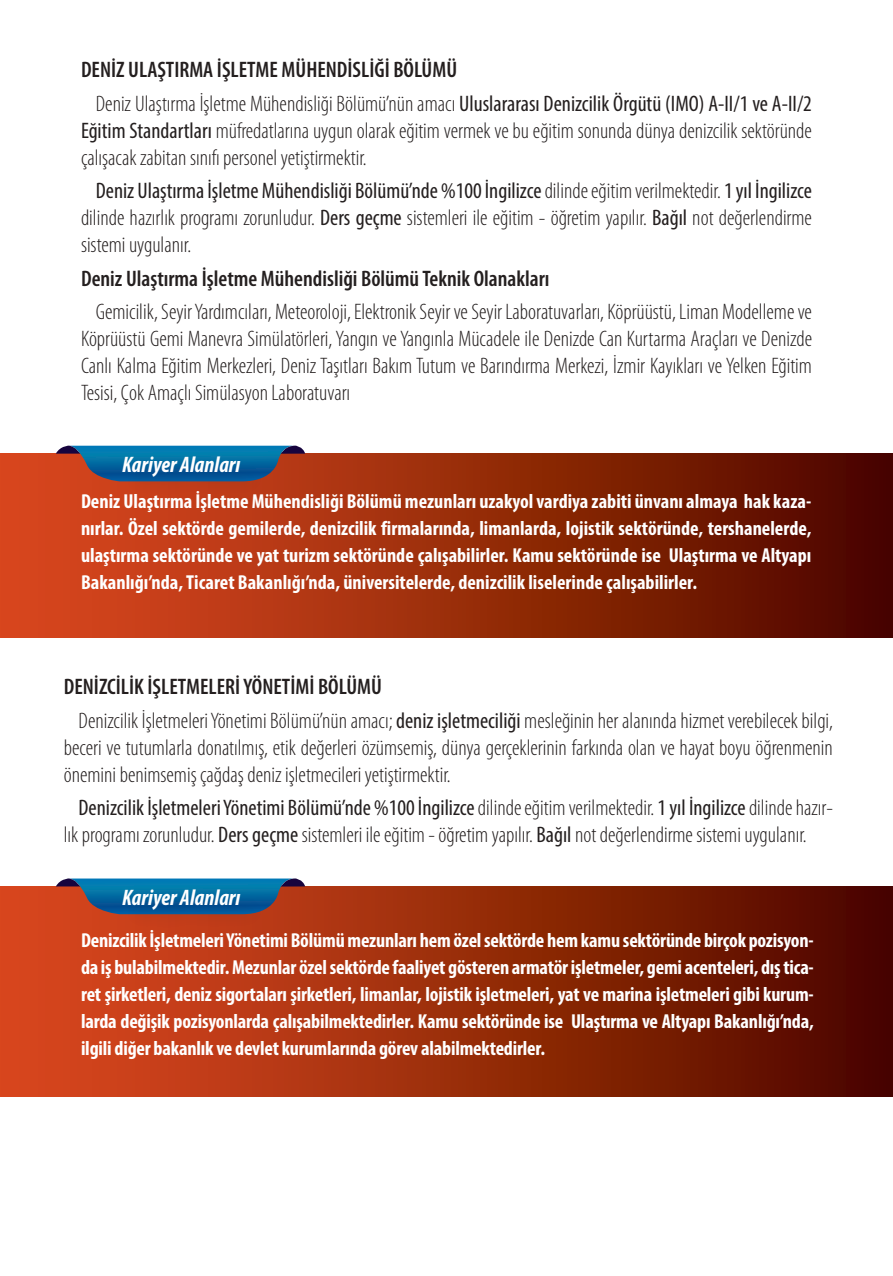
<style>
.page{position:relative;width:893px;height:1276px;background:#fff}
.page>*{position:absolute;margin:0;border:0;box-sizing:border-box;transform-origin:0 0}
.t1{font:300 condensed 22.5px/27px "Myriad Pro";color:#241f1f}
.t2{font:600 condensed 22.5px "Myriad Pro";color:#241f1f}
.t3{font:italic 700 condensed 22.5px "Myriad Pro";color:#fff}
.t4{font:700 condensed 20.25px/27px "Myriad Pro";letter-spacing:-.01em;color:#fff;text-align:justify}
.s1{font-weight:600}
.s2{font-weight:400}
</style>
<div class="page">
<div style="left:0;top:887px;width:893px;height:209px;background:linear-gradient(to right,#e24d1f,#4e0900)"></div>
<div style="left:0;top:453px;width:893px;height:185px;background:linear-gradient(to right,#e24d1f,#4e0900)"></div>
<div style="left:124px;top:891px;width:141px;height:42px;background:#c03d19"></div>
<svg style="left:56px;top:878px;width:249px;height:36px;background:#305f84"></svg>
<div style="left:124px;top:458px;width:141px;height:42px;background:#c03d19"></div>
<svg style="left:56px;top:445px;width:249px;height:36px;background:#316085"></svg>
<p class="t1" style="left:96px;top:53px;width:718px;line-height:33.3px;text-indent:-15px"><span class="s1">DENİZ ULAŞTIRMA İŞLETME MÜHENDİSLİĞİ BÖLÜMÜ<br></span>Deniz Ulaştırma İşletme Mühendisliği Bölümü’nün amacı <span class="s2">Uluslararası Denizcilik Örgütü (IMO) A-II/1 ve A-II/2</span></p>
<p class="t1" style="left:81px;top:117px;width:732px"><span class="s2">Eğitim Standartları</span> müfredatlarına uygun olarak eğitim vermek ve bu eğitim sonunda dünya denizcilik sektöründe çalışacak zabitan sınıfı personel yetiştirmektir.</p>
<p class="t1" style="left:81px;top:177px;width:732px;text-align:justify;text-indent:15px"><span class="s2">Deniz Ulaştırma İşletme Mühendisliği Bölümü’nde%100 İngilizce</span> dilinde eğitim verilmektedir. <span class="s2">1 yıl İngilizce </span>dilinde hazırlık programı zorunludur. <span class="s2">Ders geçme</span> sistemleri ile eğitim - öğretim yapılır. <span class="s2">Bağıl</span> not değerlendirme sistemi uygulanır.</p>
<p class="t2" style="left:81px;top:264px;width:470px">Deniz Ulaştırma İşletme Mühendisliği Bölümü Teknik Olanakları</p>
<p class="t1" style="left:81px;top:298px;width:732px;text-align:justify;text-indent:15px">Gemicilik, Seyir Yardımcıları, Meteoroloji, Elektronik Seyir ve Seyir Laboratuvarları, Köprüüstü, Liman Modelleme ve Köprüüstü Gemi Manevra Simülatörleri, Yangın ve Yangınla Mücadele ile Denizde Can Kurtarma Araçları ve Denizde Canlı Kalma Eğitim Merkezleri, Deniz Taşıtları Bakım Tutum ve Barındırma Merkezi, İzmir Kayıkları ve Yelken Eğitim Tesisi, Çok Amaçlı Simülasyon Laboratuvarı</p>
<p class="t3" style="left:122px;top:450px;width:120px">Kariyer Alanları</p>
<p class="t4" style="left:81px;top:487px;width:732px">Deniz Ulaştırma İşletme Mühendisliği Bölümü mezunları uzakyol vardiya zabiti ünvanı almaya hak kaza&shy;nırlar. Özel sektörde gemilerde, denizcilik firmalarında, limanlarda, lojistik sektöründe, tershanelerde, ulaştırma sektöründe ve yat turizm sektöründe çalışabilirler. Kamu sektöründe ise Ulaştırma ve Altyapı Bakanlığı’nda, Ticaret Bakanlığı’nda, üniversitelerde, denizcilik liselerinde çalışabilirler.</p>
<p class="t1" style="left:78px;top:670px;width:756px;line-height:33.3px;text-indent:-15px"><span class="s1">DENİZCİLİK İŞLETMELERİ YÖNETİMİ BÖLÜMÜ<br></span>Denizcilik İşletmeleri Yönetimi Bölümü’nün amacı; <span class="s2">deniz işletmeciliği</span> mesleğinin her alanında hizmet verebilecek bilgi,</p>
<p class="t1" style="left:64px;top:733px;width:771px">beceri ve tutumlarla donatılmış, etik değerleri özümsemiş, dünya gerçeklerinin farkında olan ve hayat boyu öğrenmenin önemini benimsemiş çağdaş deniz işletmecileri yetiştirmektir.</p>
<p class="t1" style="left:64px;top:794px;width:771px;text-indent:15px"><span class="s2">Denizcilik İşletmeleri Yönetimi Bölümü’nde %100 İngilizce</span> dilinde eğitim verilmektedir. <span class="s2">1 yıl İngilizce</span> dilinde hazır&shy;lık programı zorunludur. <span class="s2">Ders geçme</span> sistemleri ile eğitim - öğretim yapılır. <span class="s2">Bağıl</span> not değerlendirme sistemi uygulanır.</p>
<p class="t3" style="left:122px;top:883px;width:120px">Kariyer Alanları</p>
<p class="t4" style="left:81px;top:926px;width:734px">Denizcilik İşletmeleri Yönetimi Bölümü mezunları hem özel sektörde hem kamu sektöründe birçok pozisyon&shy;da iş bulabilmektedir. Mezunlar özel sektörde faaliyet gösteren armatör işletmeler, gemi acenteleri, dış tica&shy;ret şirketleri, deniz sigortaları şirketleri, limanlar, lojistik işletmeleri, yat ve marina işletmeleri gibi kurum&shy;larda değişik pozisyonlarda çalışabilmektedirler. Kamu sektöründe ise Ulaştırma ve Altyapı Bakanlığı’nda, ilgili diğer bakanlık ve devlet kurumlarında görev alabilmektedirler.</p>
</div>
